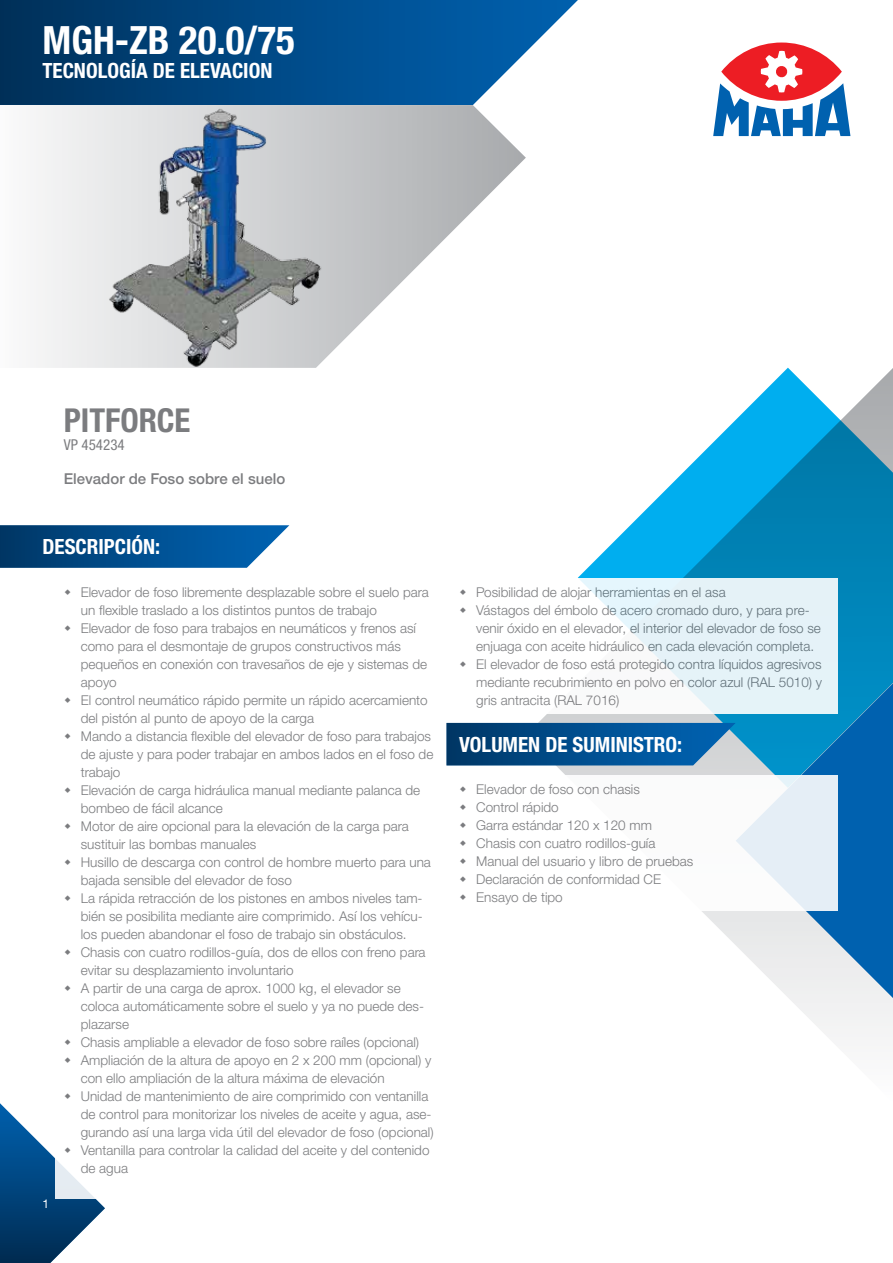
<style>
.page{position:relative;width:893px;height:1263px;background:#fff}
.page>*{position:absolute;margin:0;border:0;box-sizing:border-box;transform-origin:0 0}
.t1{font:700 condensed 39px "Helvetica Neue LTW1 G";color:#fff}
.t2{font:700 condensed 33px "Helvetica Neue LTW1 G";color:#6d6e71}
.t3{font:700 condensed 21px "Helvetica Neue LTW1 G";color:#fff}
.t4{font:500 15px "Helvetica Neue LTW1 G";color:#6d6e71}
.t5{font:condensed 15px "Helvetica Neue LTW1 G";color:#6d6e71}
.t6{font:300 13.5px/18px "Helvetica Neue LTW1 G";color:#6d6e71}
.t7{font:12px "Helvetica Neue LTW1 G";color:#fff}
</style>
<div class="page">
<svg style="left:526px;top:368px;width:367px;height:669px"></svg>
<svg style="left:736px;top:683px;width:157px;height:315px;background:#4e98c8"></svg>
<svg style="left:0;top:0;width:578px;height:105px;background:#17588e"></svg>
<svg style="left:0;top:525px;width:289px;height:43px;background:#135b95"></svg>
<svg style="left:446px;top:723px;width:290px;height:42px;background:#0f5792"></svg>
<svg style="left:721px;top:43px;width:121px;height:58px"></svg>
<svg style="left:713px;top:51px;width:137px;height:85px"></svg>
<svg style="left:400px;top:105px;width:126px;height:179px"></svg>
<img style="left:36px;top:105px;width:364px;height:263px">
<div style="left:451px;top:775px;width:387px;height:136px;background:linear-gradient(to right,#fff,#edf2f7)"></div>
<div style="left:451px;top:578px;width:387px;height:135px;background:linear-gradient(to right,#fff,#dfeff6)"></div>
<svg style="left:0;top:1103px;width:105px;height:160px"></svg>
<svg style="left:460px;top:787px;width:6px;height:5px"></svg>
<svg style="left:460px;top:805px;width:6px;height:5px"></svg>
<svg style="left:460px;top:823px;width:6px;height:5px"></svg>
<svg style="left:460px;top:841px;width:6px;height:5px"></svg>
<svg style="left:460px;top:859px;width:6px;height:5px"></svg>
<svg style="left:460px;top:877px;width:6px;height:5px"></svg>
<svg style="left:460px;top:895px;width:6px;height:5px"></svg>
<svg style="left:460px;top:589px;width:6px;height:6px"></svg>
<svg style="left:460px;top:607px;width:6px;height:6px"></svg>
<svg style="left:460px;top:661px;width:6px;height:5px"></svg>
<h1 class="t1" style="left:43px;top:17px;width:254px">MGH-ZB 20.0/75</h1>
<h3 class="t3" style="left:43px;top:58px;width:231px">TECNOLOGÍA DE ELEVACION</h3>
<h2 class="t2" style="left:64px;top:401px;width:128px">PITFORCE</h2>
<p class="t5" style="left:64px;top:436px;width:62px">VP 454234</p>
<p class="t4" style="left:64px;top:470px;width:223px">Elevador de Foso sobre el suelo</p>
<h3 class="t3" style="left:43px;top:534px;width:119px">DESCRIPCIÓN:</h3>
<p class="t7" style="left:43px;top:1196px;width:8px">1</p>
<p class="t6" style="left:81px;top:583px;width:354px">Elevador de foso libremente desplazable sobre el suelo para un flexible traslado a los distintos puntos de trabajo<br>Elevador de foso para trabajos en neumáticos y frenos así como para el desmontaje de grupos constructivos más pequeños en conexión con travesaños de eje y sistemas de apoyo<br>El control neumático rápido permite un rápido acercamiento del pistón al punto de apoyo de la carga<br>Mando a distancia flexible del elevador de foso para trabajos de ajuste y para poder trabajar en ambos lados en el foso de trabajo<br>Elevación de carga hidráulica manual mediante palanca de bombeo de fácil alcance<br>Motor de aire opcional para la elevación de la carga para sustituir las bombas manuales<br>Husillo de descarga con control de hombre muerto para una bajada sensible del elevador de foso<br>La rápida retracción de los pistones en ambos niveles tam&shy;bién se posibilita mediante aire comprimido. Así los vehícu&shy;los pueden abandonar el foso de trabajo sin obstáculos.<br>Chasis con cuatro rodillos-guía, dos de ellos con freno para evitar su desplazamiento involuntario<br>A partir de una carga de aprox. 1000 kg, el elevador se coloca automáticamente sobre el suelo y ya no puede des&shy;plazarse<br>Chasis ampliable a elevador de foso sobre raíles (opcional)<br>Ampliación de la altura de apoyo en 2 x 200 mm (opcional) y con ello ampliación de la altura máxima de elevación<br>Unidad de mantenimiento de aire comprimido con ventanilla de control para monitorizar los niveles de aceite y agua, ase&shy;gurando así una larga vida útil del elevador de foso (opcional)<br>Ventanilla para controlar la calidad del aceite y del contenido de agua</p>
<p class="t6" style="left:476px;top:583px;width:347px">Posibilidad de alojar herramientas en el asa<br>Vástagos del émbolo de acero cromado duro, y para pre&shy;venir óxido en el elevador, el interior del elevador de foso se enjuaga con aceite hidráulico en cada elevación completa.<br>El elevador de foso está protegido contra líquidos agresivos mediante recubrimiento en polvo en color azul (RAL 5010) y gris antracita (RAL 7016)</p>
<h3 class="t3" style="left:459px;top:732px;width:224px">VOLUMEN DE SUMINISTRO:</h3>
<p class="t6" style="left:476px;top:780px;width:219px">Elevador de foso con chasis<br>Control rápido<br>Garra estándar 120 x 120 mm<br>Chasis con cuatro rodillos-guía<br>Manual del usuario y libro de pruebas<br>Declaración de conformidad CE<br>Ensayo de tipo</p>
</div>
